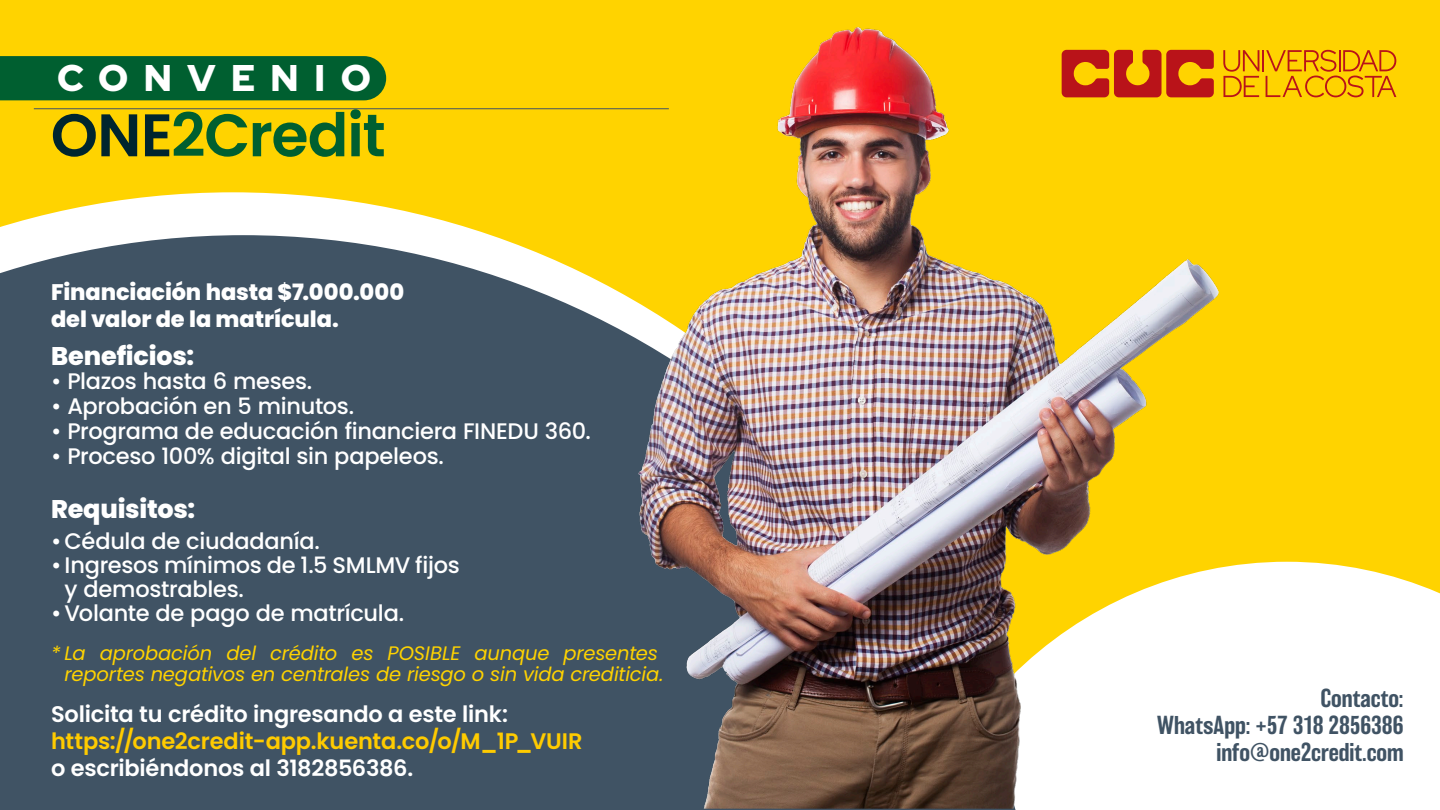
<style>
.page{position:relative;width:1440px;height:810px;background:#ffd300}
.page>*{position:absolute;margin:0;border:0;box-sizing:border-box;transform-origin:0 0}
.t1{font:600 60px "Poppins";letter-spacing:-.02em;color:#005f30}
.t2{font:300 37.12px "Red Hat Display";letter-spacing:.42em;color:#fff}
.t3{font:800 25.5px "Poppins";letter-spacing:-.01em;color:#fff}
.t4{font:500 24px/27px "Balboa";letter-spacing:-.005em;color:#405364;text-align:right}
.t5{font:500 22.5px/24px "Poppins";letter-spacing:-.015em;color:#fff}
.t6{font:600 22.5px "Poppins";letter-spacing:-.01em;color:#fff}
.t7{font:800 22.5px/27px "Poppins";letter-spacing:-.005em;color:#fff}
.t8{font:600 22.5px "Poppins";letter-spacing:-.01em;color:#ffcb00}
.t9{font:italic 19.5px/20.2px "Poppins";letter-spacing:-.01em;color:#ffd300;text-align:right}
.s1{color:#00252e}
</style>
<div class="page">
<div style="left:0;top:56px;width:386px;height:44px;background:#005f30"></div>
<hr style="left:34px;top:108px;width:635px;height:1px;background:#405364">
<div style="left:1050px;top:562px;width:390px;height:248px;background:#fff"></div>
<svg style="left:0;top:192px;width:490px;height:43px;fill:#fff"></svg>
<div style="left:0;top:235px;width:1050px;height:575px;background:#405364"></div>
<img style="left:639px;top:28px;width:580px;height:781px">
<svg style="left:1062px;top:50px;width:152px;height:47px"></svg>
<hr style="left:1262px;top:50px;width:2px;height:21px;background:#b91319">
<svg style="left:1223px;top:50px;width:36px;height:47px"></svg>
<svg style="left:1266px;top:50px;width:130px;height:47px"></svg>
<h2 class="t2" style="left:57px;top:54px;width:315px">CONVENIO</h2>
<h1 class="t1" style="left:51px;top:100px;width:336px"><span class="s1">ONE</span>2Credit</h1>
<p class="t7" style="left:51px;top:279px;width:355px">Financiación hasta $7.000.000 del valor de la matrícula.</p>
<p class="t3" style="left:51px;top:341px;width:145px">Beneficios:</p>
<p class="t5" style="left:51px;top:370px;width:263px">• Plazos hasta 6 meses.</p>
<p class="t5" style="left:51px;top:394px;width:305px">• Aprobación en 5 minutos.</p>
<p class="t5" style="left:51px;top:419px;width:541px">• Programa de educación financiera FINEDU 360.</p>
<p class="t5" style="left:51px;top:444px;width:394px">• Proceso 100% digital sin papeleos.</p>
<p class="t3" style="left:51px;top:494px;width:146px">Requisitos:</p>
<p class="t5" style="left:51px;top:529px;width:270px">•Cédula de ciudadanía.</p>
<p class="t5" style="left:65px;top:553px;width:397px;text-indent:-14px">• Ingresos mínimos de 1.5 SMLMV fijos y demostrables.</p>
<p class="t5" style="left:51px;top:601px;width:355px">•Volante de pago de matrícula.</p>
<p class="t9" style="left:51px;top:643px;width:614px">* La aprobación del crédito es POSIBLE aunque presentes reportes negativos en centrales de riesgo o sin vida crediticia.</p>
<p class="t6" style="left:51px;top:701px;width:458px">Solicita tu crédito ingresando a este link:</p>
<p class="t8" style="left:51px;top:728px;width:533px">https://one2credit-app.kuenta.co/o/M_1P_VUIR</p>
<p class="t6" style="left:51px;top:755px;width:364px">o escribiéndonos al 3182856386.</p>
<p class="t4" style="left:1157px;top:685px;width:248px">Contacto:<br>WhatsApp: +57 318 2856386 info@one2credit.com</p>
</div>
